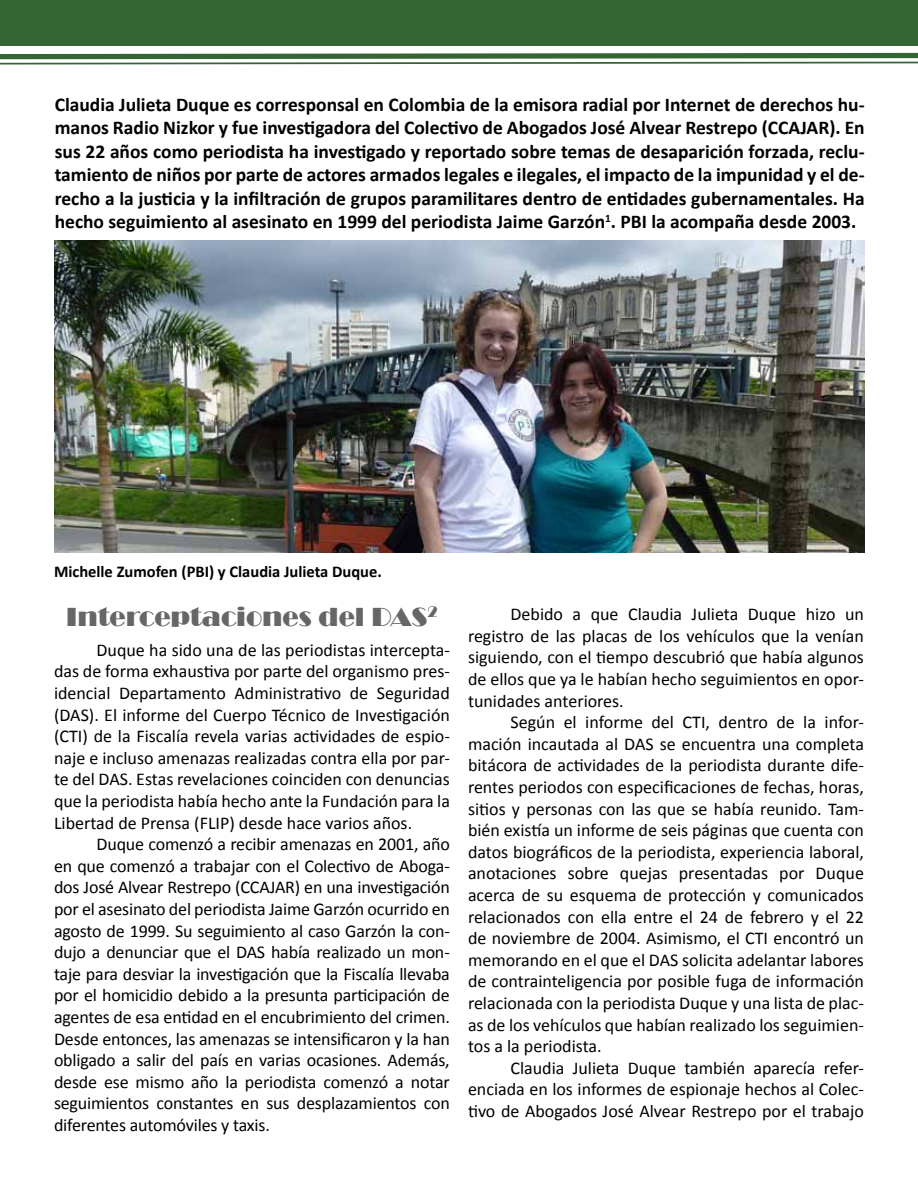
<style>
.page{position:relative;width:918px;height:1188px;background:#fff}
.page>*{position:absolute;margin:0;border:0;box-sizing:border-box;transform-origin:0 0}
.t1{font:27px "Broadway";color:#666}
.t2{font:700 19.5px/23.4px "Calibri";color:#000;text-align:justify}
.t3{font:18px/21.6px "Calibri";color:#000;text-align:justify}
.t4{font:700 16.5px "Calibri";color:#000}
</style>
<div class="page">
<img style="left:55px;top:241px;width:810px;height:311px">
<div style="left:0;top:0;width:918px;height:45px;background:#363"></div>
<svg style="left:0;top:52px;width:918px;height:13px"></svg>
<p class="t2" style="left:55px;top:92px;width:812px">Claudia Julieta Duque es corresponsal en Colombia de la emisora radial por Internet de derechos hu&shy;manos Radio Nizkor y fue investigadora del Colectivo de Abogados José Alvear Restrepo (CCAJAR). En sus 22 años como periodista ha investigado y reportado sobre temas de desaparición forzada, reclu&shy;tamiento de niños por parte de actores armados legales e ilegales, el impacto de la impunidad y el de&shy;recho a la justicia y la infiltración de grupos paramilitares dentro de entidades gubernamentales. Ha hecho seguimiento al asesinato en 1999 del periodista Jaime Garzón<sup>1</sup>. PBI la acompaña desde 2003.</p>
<p class="t4" style="left:54px;top:562px;width:329px">Michelle Zumofen (PBI) y Claudia Julieta Duque.</p>
<h1 class="t1" style="left:66px;top:601px;width:373px">Interceptaciones del DAS<sup>2</sup></h1>
<p class="t3" style="left:54px;top:638px;width:398px;text-indent:43px">Duque ha sido una de las periodistas intercepta&shy;das de forma exhaustiva por parte del organismo pres&shy;idencial Departamento Administrativo de Seguridad (DAS). El informe del Cuerpo Técnico de Investigación (CTI) de la Fiscalía revela varias actividades de espio&shy;naje e incluso amenazas realizadas contra ella por par&shy;te del DAS. Estas revelaciones coinciden con denuncias que la periodista había hecho ante la Fundación para la Libertad de Prensa (FLIP) desde hace varios años.</p>
<p class="t3" style="left:54px;top:833px;width:397px;text-indent:43px">Duque comenzó a recibir amenazas en 2001, año en que comenzó a trabajar con el Colectivo de Aboga&shy;dos José Alvear Restrepo (CCAJAR) en una investigación por el asesinato del periodista Jaime Garzón ocurrido en agosto de 1999. Su seguimiento al caso Garzón la con&shy;dujo a denunciar que el DAS había realizado un mon&shy;taje para desviar la investigación que la Fiscalía llevaba por el homicidio debido a la presunta participación de agentes de esa entidad en el encubrimiento del crimen.<br>Desde entonces, las amenazas se intensificaron y la han obligado a salir del país en varias ocasiones. Además, desde ese mismo año la periodista comenzó a notar seguimientos constantes en sus desplazamientos con diferentes automóviles y taxis.</p>
<p class="t3" style="left:468px;top:602px;width:397px;text-indent:43px">Debido a que Claudia Julieta Duque hizo un registro de las placas de los vehículos que la venían siguiendo, con el tiempo descubrió que había algunos de ellos que ya le habían hecho seguimientos en opor&shy;tunidades anteriores.</p>
<p class="t3" style="left:468px;top:710px;width:398px;text-indent:43px">Según el informe del CTI, dentro de la infor&shy;mación incautada al DAS se encuentra una completa bitácora de actividades de la periodista durante dife&shy;rentes periodos con especificaciones de fechas, horas, sitios y personas con las que se había reunido. Tam&shy;bién existía un informe de seis páginas que cuenta con datos biográficos de la periodista, experiencia laboral, anotaciones sobre quejas presentadas por Duque acerca de su esquema de protección y comunicados relacionados con ella entre el 24 de febrero y el 22 de noviembre de 2004. Asimismo, el CTI encontró un memorando en el que el DAS solicita adelantar labores de contrainteligencia por posible fuga de información relacionada con la periodista Duque y una lista de plac&shy;as de los vehículos que habían realizado los seguimien&shy;tos a la periodista.</p>
<p class="t3" style="left:468px;top:1056px;width:397px;text-indent:43px">Claudia Julieta Duque también aparecía refer&shy;enciada en los informes de espionaje hechos al Colec&shy;tivo de Abogados José Alvear Restrepo por el trabajo</p>
</div>
